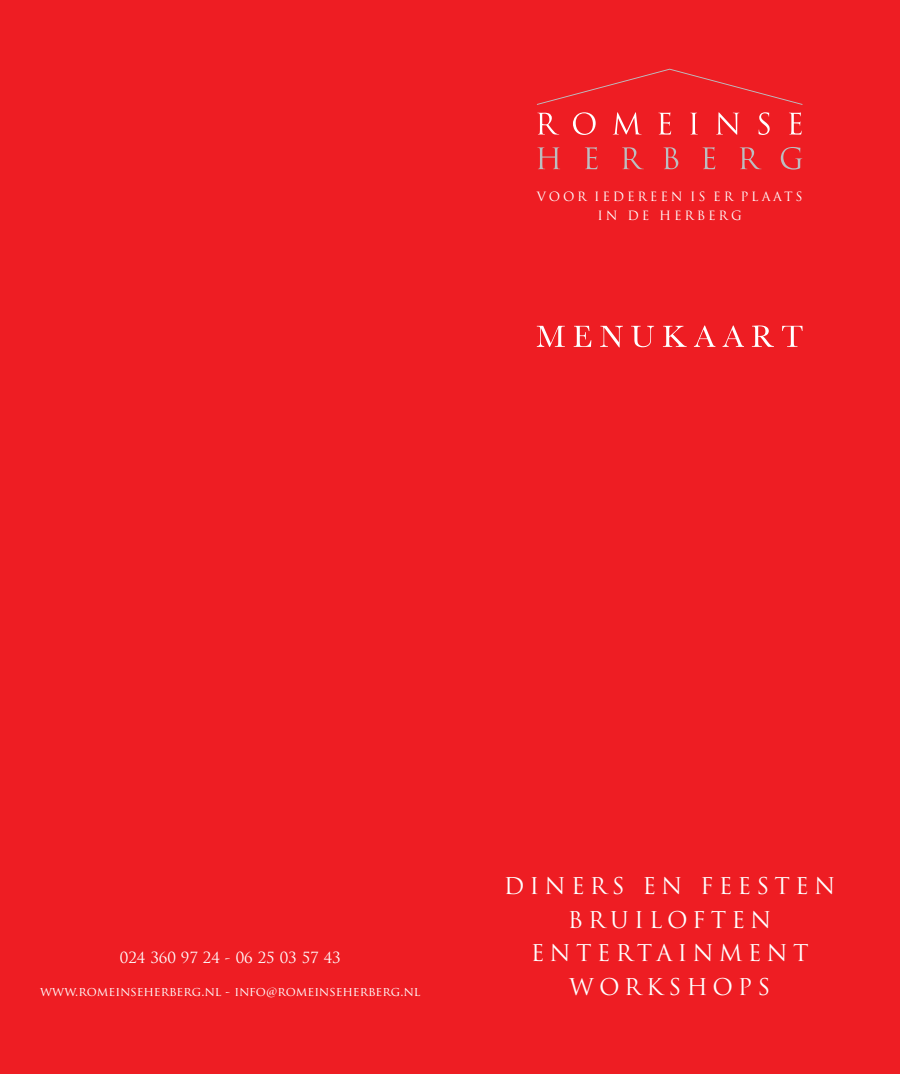
<style>
.page{position:relative;width:900px;height:1074px;background:#ee1d23}
.page>*{position:absolute;margin:0;border:0;box-sizing:border-box;transform-origin:0 0}
.t1{font:22.5px/33.8px "Trajan Pro";letter-spacing:.23em;color:#fff;text-align:center}
.t2{font:15px "Trajan Pro";color:#fff}
.t3{font:12.5px "Trajan Pro";color:#fff}
.t4{font:12.5px/18.9px "Trajan Pro";letter-spacing:.23em;color:#fff;text-align:center}
</style>
<div class="page">
<svg style="left:537px;top:326px;width:28px;height:21px"></svg>
<svg style="left:574px;top:326px;width:17px;height:21px"></svg>
<svg style="left:600px;top:326px;width:23px;height:21px"></svg>
<svg style="left:631px;top:326px;width:23px;height:21px"></svg>
<svg style="left:663px;top:326px;width:24px;height:21px"></svg>
<svg style="left:694px;top:325px;width:21px;height:22px"></svg>
<svg style="left:723px;top:325px;width:21px;height:22px"></svg>
<svg style="left:752px;top:325px;width:22px;height:22px"></svg>
<svg style="left:782px;top:326px;width:21px;height:21px"></svg>
<svg style="left:537px;top:113px;width:20px;height:21px"></svg>
<svg style="left:573px;top:112px;width:23px;height:23px"></svg>
<svg style="left:614px;top:112px;width:26px;height:22px"></svg>
<svg style="left:658px;top:112px;width:13px;height:23px"></svg>
<svg style="left:690px;top:113px;width:7px;height:21px"></svg>
<svg style="left:716px;top:112px;width:23px;height:23px"></svg>
<svg style="left:759px;top:112px;width:11px;height:23px"></svg>
<svg style="left:789px;top:112px;width:13px;height:23px"></svg>
<svg style="left:537px;top:147px;width:23px;height:22px"></svg>
<svg style="left:585px;top:147px;width:13px;height:22px"></svg>
<svg style="left:622px;top:147px;width:22px;height:22px"></svg>
<svg style="left:663px;top:147px;width:15px;height:22px"></svg>
<svg style="left:702px;top:147px;width:13px;height:22px"></svg>
<svg style="left:740px;top:147px;width:22px;height:22px"></svg>
<svg style="left:781px;top:147px;width:21px;height:23px"></svg>
<svg style="left:537px;top:69px;width:266px;height:36px"></svg>
<p class="t4" style="left:537px;top:187px;width:267px">VOOR IEDEREEN IS ER PLAATS<br>IN DE HERBERG</p>
<p class="t2" style="left:120px;top:947px;width:223px">024 360 97 24 - 06 25 03 57 43</p>
<p class="t3" style="left:40px;top:984px;width:382px">www.romeinseherberg.nl - info@romeinseherberg.nl</p>
<p class="t1" style="left:504px;top:868px;width:333px">DINERS EN FEESTEN<br>BRUILOFTEN<br>ENTERTAINMENT<br>WORKSHOPS</p>
</div>
